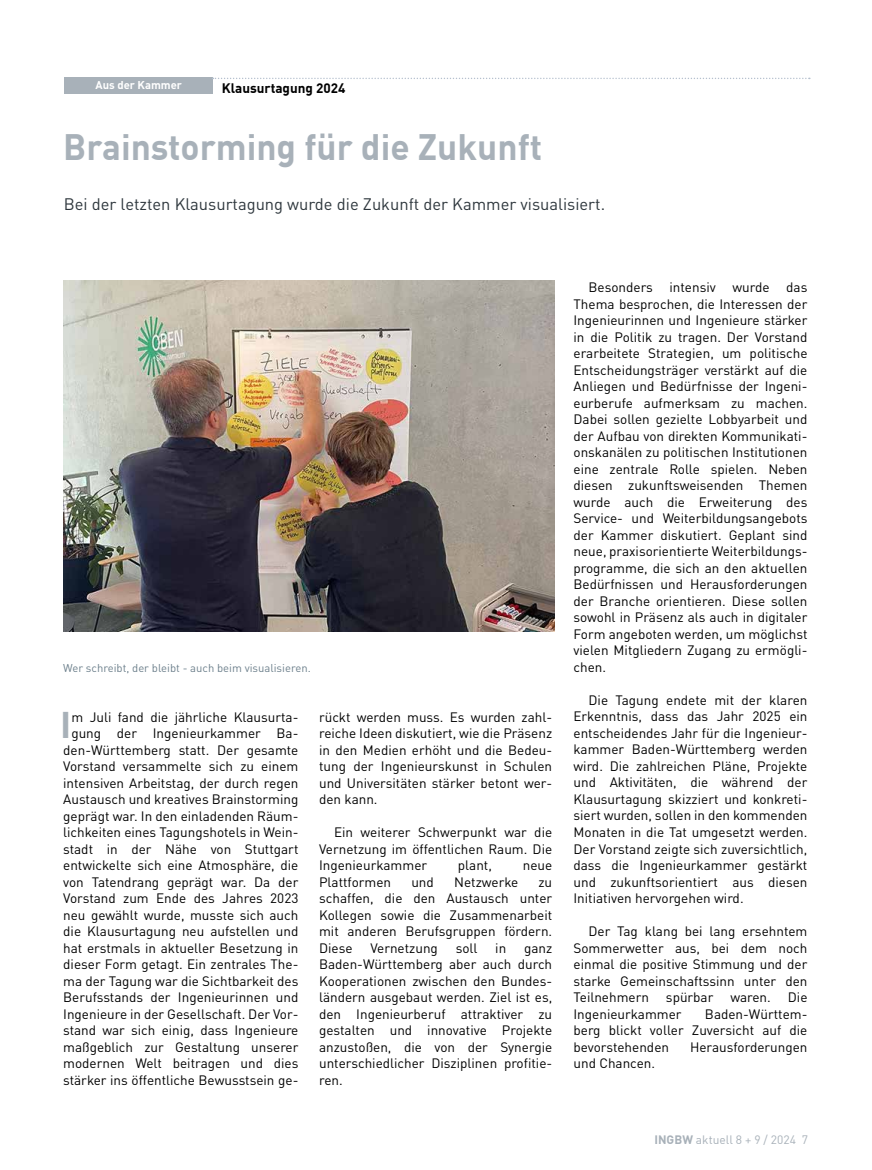
<style>
.page{position:relative;width:872px;height:1170px;background:#fff}
.page>*{position:absolute;margin:0;border:0;box-sizing:border-box;transform-origin:0 0}
.t1{font:700 36.6px "DINOT";color:#a8b1b9}
.t2{font:700 36px "DIN Offc";color:#a8b1b9}
.t3{font:16.5px "DINOT";color:#2e373d}
.t4{font:13.5px/16.5px "DINOT";color:#000;text-align:justify}
.t5{font:700 13.5px "DIN Offc";color:#000}
.t6{font:12px "DIN Offc";color:#a8b1b9}
.t7{font:11.25px "DINOT";color:#6d808c}
.t8{font:700 11.25px "DINOT";color:#fff}
.s1{font-weight:700}
</style>
<div class="page">
<div style="left:64px;top:78px;width:149px;height:16px;background:#a8b1b9"></div>
<svg style="left:212px;top:78px;width:598px;height:1px"></svg>
<img style="left:64px;top:281px;width:490px;height:350px">
<p class="t8" style="left:95px;top:80px;width:88px">Aus der Kammer</p>
<p class="t5" style="left:222px;top:82px;width:125px">Klausurtagung 2024</p>
<h2 class="t2" style="left:63px;top:131px;width:480px">Brainstorming für die Zukunft</h2>
<p class="t3" style="left:64px;top:195px;width:543px">Bei der letzten Klausurtagung wurde die Zukunft der Kammer visualisiert.</p>
<p class="t7" style="left:63px;top:662px;width:249px">Wer schreibt, der bleibt - auch beim visualisieren.</p>
<h1 class="t1" style="left:60px;top:708px;width:13px">I</h1>
<p class="t4" style="left:63px;top:709px;width:237px;text-align:right">m Juli fand die jährliche Klausurta&shy;gung der Ingenieurkammer Ba&shy;den-Württemberg statt. Der gesamte Vorstand versammelte sich zu einem intensiven Arbeitstag, der durch regen Austausch und kreatives Brainstorming geprägt war. In den einladenden Räum&shy;lichkeiten eines Tagungshotels in Wein&shy;stadt in der Nähe von Stuttgart entwickelte sich eine Atmosphäre, die von Tatendrang geprägt war. Da der Vorstand zum Ende des Jahres 2023 neu gewählt wurde, musste sich auch die Klausurtagung neu aufstellen und hat erstmals in aktueller Besetzung in dieser Form getagt. Ein zentrales The&shy;ma der Tagung war die Sichtbarkeit des Berufsstands der Ingenieurinnen und Ingenieure in der Gesellschaft. Der Vor&shy;stand war sich einig, dass Ingenieure maßgeblich zur Gestaltung unserer modernen Welt beitragen und dies stärker ins öffentliche Bewusstsein ge-</p>
<p class="t4" style="left:319px;top:709px;width:235px">rückt werden muss. Es wurden zahl&shy;reiche Ideen diskutiert, wie die Präsenz in den Medien erhöht und die Bedeu&shy;tung der Ingenieurskunst in Schulen und Universitäten stärker betont wer&shy;den kann.</p>
<p class="t4" style="left:319px;top:824px;width:235px;text-indent:15px">Ein weiterer Schwerpunkt war die Vernetzung im öffentlichen Raum. Die Ingenieurkammer</p>
<p class="t4" style="left:458px;top:857px;width:36px">plant,</p>
<p class="t4" style="left:523px;top:857px;width:31px">neue</p>
<p class="t4" style="left:319px;top:873px;width:74px">Plattformen</p>
<p class="t4" style="left:411px;top:873px;width:24px">und</p>
<p class="t4" style="left:454px;top:873px;width:66px">Netzwerke</p>
<p class="t4" style="left:319px;top:873px;width:235px;text-indent:219px">zu schaffen, die den Austausch unter Kollegen sowie die Zusammenarbeit mit anderen Berufsgruppen fördern.<br>Diese</p>
<p class="t4" style="left:370px;top:939px;width:69px">Vernetzung</p>
<p class="t4" style="left:456px;top:939px;width:23px">soll</p>
<p class="t4" style="left:495px;top:939px;width:12px">in</p>
<p class="t4" style="left:319px;top:939px;width:235px;text-indent:205px">ganz Baden-Württemberg aber auch durch Kooperationen zwischen den Bundes&shy;ländern ausgebaut werden. Ziel ist es, den Ingenieurberuf attraktiver zu gestalten und innovative Projekte anzustoßen, die von der Synergie unterschiedlicher Disziplinen profitie&shy;ren.</p>
<p class="t4" style="left:573px;top:279px;width:235px;text-indent:15px">Besonders intensiv wurde das Thema besprochen, die Interessen der Ingenieurinnen und Ingenieure stärker in die Politik zu tragen. Der Vorstand erarbeitete Strategien, um politische Entscheidungsträger verstärkt auf die Anliegen und Bedürfnisse der Ingeni&shy;eurberufe aufmerksam zu machen.<br>Dabei sollen gezielte Lobbyarbeit und der Aufbau von direkten Kommunikati&shy;onskanälen zu politischen Institutionen eine zentrale Rolle spielen. Neben diesen zukunftsweisenden Themen wurde auch die Erweiterung des Service- und Weiterbildungsangebots der Kammer diskutiert. Geplant sind neue, praxisorientierte Weiterbildungs&shy;programme, die sich an den aktuellen Bedürfnissen und Herausforderungen der Branche orientieren. Diese sollen sowohl in Präsenz als auch in digitaler Form angeboten werden, um möglichst vielen Mitgliedern Zugang zu ermögli&shy;chen.</p>
<p class="t4" style="left:573px;top:692px;width:235px;text-indent:15px">Die Tagung endete mit der klaren Erkenntnis, dass das Jahr 2025 ein entscheidendes Jahr für die Ingenieur&shy;kammer Baden-Württemberg werden wird. Die zahlreichen Pläne, Projekte und Aktivitäten, die während der Klausurtagung skizziert und konkreti&shy;siert wurden, sollen in den kommenden Monaten in die Tat umgesetzt werden.<br>Der Vorstand zeigte sich zuversichtlich, dass die Ingenieurkammer gestärkt und zukunftsorientiert aus diesen Initiativen hervorgehen wird.</p>
<p class="t4" style="left:573px;top:923px;width:235px;text-indent:15px">Der Tag klang bei lang ersehntem Sommerwetter aus, bei dem noch einmal die positive Stimmung und der starke Gemeinschaftssinn unter den Teilnehmern</p>
<p class="t4" style="left:666px;top:989px;width:49px">spürbar</p>
<p class="t4" style="left:730px;top:989px;width:42px">waren.</p>
<p class="t4" style="left:788px;top:989px;width:21px">Die</p>
<p class="t4" style="left:573px;top:1005px;width:110px">Ingenieurkammer</p>
<p class="t4" style="left:573px;top:1005px;width:235px;text-indent:131px">Baden-Württem&shy;berg blickt voller Zuversicht auf die bevorstehenden</p>
<p class="t4" style="left:690px;top:1038px;width:119px">Herausforderungen</p>
<p class="t4" style="left:573px;top:1055px;width:83px">und Chancen.</p>
<p class="t6" style="left:654px;top:1132px;width:155px"><span class="s1">INGBW</span> aktuell 8 + 9 / 2024 7</p>
</div>
